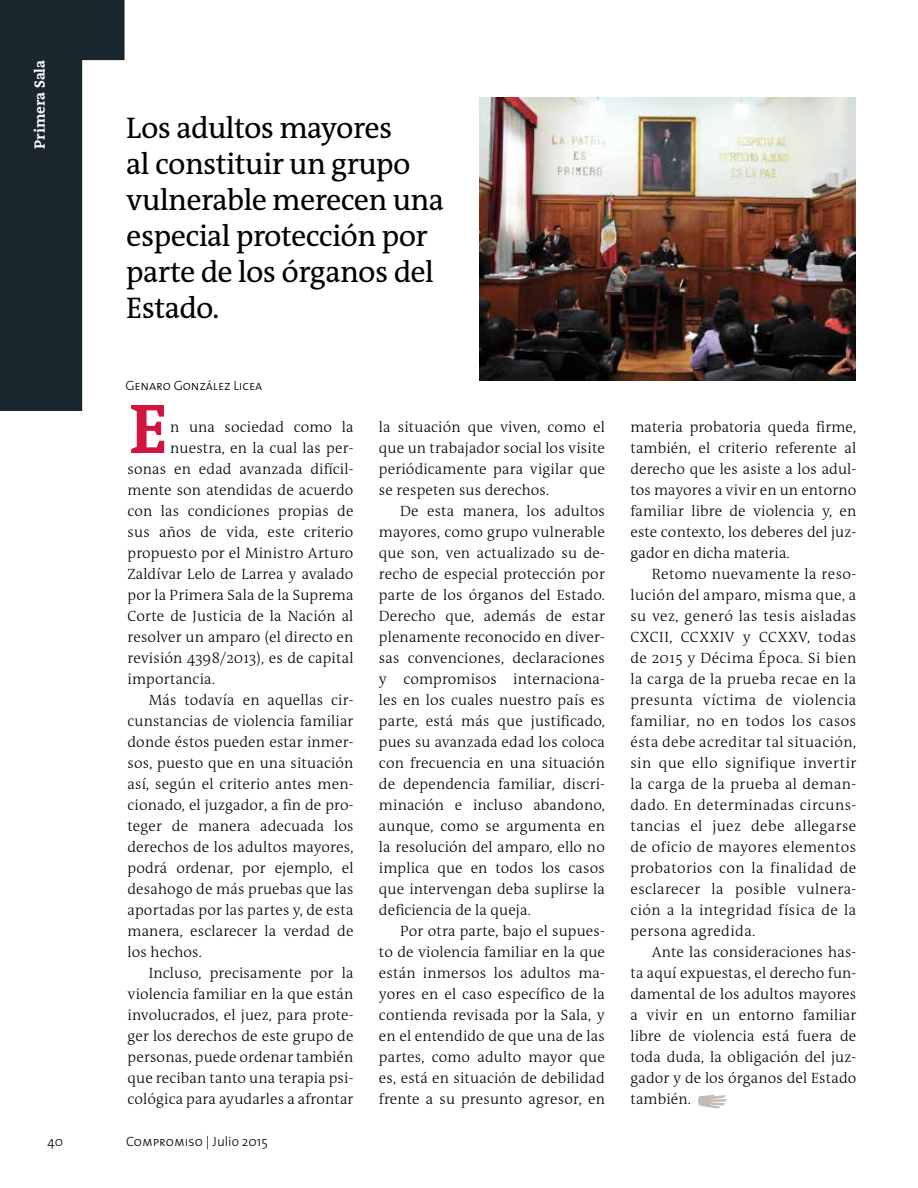
<style>
.page{position:relative;width:918px;height:1188px;background:#fff}
.page>*{position:absolute;margin:0;border:0;box-sizing:border-box;transform-origin:0 0}
.t1{font:700 71.1px "The Antiqua B W7 c";color:#d11440}
.t2{font:30px/36px "The Antiqua B W5 Plain";letter-spacing:-.02em;color:#000}
.t3{font:300 15px/21px "The Antiqua B W3";letter-spacing:.01em;color:#000;text-align:justify}
.t4{font:700 15px "The Antiqua B W7";color:#fff}
.t5{font:13.5px "The Sans Light Caps";letter-spacing:-.01em;color:#000}
.t6{font:300 13.5px "The Sans";color:#000}
.s1{font-family:"The Sans";font-weight:300}
</style>
<div class="page">
<svg style="left:0;top:0;width:125px;height:411px;fill:#1a262d"></svg>
<img style="left:480px;top:98px;width:376px;height:283px">
<svg style="left:698px;top:1095px;width:29px;height:14px"></svg>
<p class="t4" style="left:30px;top:149px;width:90px;rotate:-90deg">Primera Sala</p>
<h2 class="t2" style="left:126px;top:110px;width:319px">Los adultos mayores<br>al constituir un grupo vulnerable merecen una especial protección por parte de los órganos del<br>Estado.</h2>
<p class="t5" style="left:125px;top:374px;width:139px">Genaro González Licea</p>
<h1 class="t1" style="left:128px;top:383px;width:43px">E</h1>
<p class="t3" style="left:170px;top:417px;width:185px">n una sociedad como la</p>
<p class="t3" style="left:170px;top:438px;width:185px">nuestra, en la cual las per-</p>
<p class="t3" style="left:128px;top:459px;width:227px">sonas en edad avanzada difícil-</p>
<p class="t3" style="left:128px;top:480px;width:227px">mente son atendidas de acuerdo</p>
<p class="t3" style="left:128px;top:501px;width:227px">con las condiciones propias de</p>
<p class="t3" style="left:128px;top:522px;width:227px">sus años de vida, este criterio</p>
<p class="t3" style="left:128px;top:543px;width:227px">propuesto por el Ministro Arturo</p>
<p class="t3" style="left:128px;top:564px;width:227px">Zaldívar Lelo de Larrea y avalado</p>
<p class="t3" style="left:128px;top:585px;width:227px">por la Primera Sala de la Suprema</p>
<p class="t3" style="left:128px;top:606px;width:227px">Corte de Justicia de la Nación al</p>
<p class="t3" style="left:128px;top:627px;width:227px">resolver un amparo (el directo en</p>
<p class="t3" style="left:128px;top:648px;width:227px">revisión 4398/2013), es de capital</p>
<p class="t3" style="left:128px;top:669px;width:89px">importancia.</p>
<p class="t3" style="left:149px;top:690px;width:206px">Más todavía en aquellas cir-</p>
<p class="t3" style="left:128px;top:711px;width:227px">cunstancias de violencia familiar</p>
<p class="t3" style="left:128px;top:732px;width:227px">donde éstos pueden estar inmer-</p>
<p class="t3" style="left:128px;top:753px;width:227px">sos, puesto que en una situación</p>
<p class="t3" style="left:128px;top:774px;width:227px">así, según el criterio antes men-</p>
<p class="t3" style="left:128px;top:795px;width:227px">cionado, el juzgador, a fin de pro-</p>
<p class="t3" style="left:128px;top:816px;width:227px">teger de manera adecuada los</p>
<p class="t3" style="left:128px;top:837px;width:227px">derechos de los adultos mayores,</p>
<p class="t3" style="left:128px;top:858px;width:227px">podrá ordenar, por ejemplo, el</p>
<p class="t3" style="left:128px;top:879px;width:227px">desahogo de más pruebas que las</p>
<p class="t3" style="left:128px;top:900px;width:227px">aportadas por las partes y, de esta</p>
<p class="t3" style="left:128px;top:921px;width:227px">manera, esclarecer la verdad de</p>
<p class="t3" style="left:128px;top:942px;width:76px">los hechos.</p>
<p class="t3" style="left:149px;top:963px;width:206px">Incluso, precisamente por la</p>
<p class="t3" style="left:128px;top:984px;width:227px">violencia familiar en la que están</p>
<p class="t3" style="left:128px;top:1005px;width:227px">involucrados, el juez, para prote-</p>
<p class="t3" style="left:128px;top:1026px;width:227px">ger los derechos de este grupo de</p>
<p class="t3" style="left:128px;top:1047px;width:227px">personas, puede ordenar también</p>
<p class="t3" style="left:128px;top:1068px;width:227px">que reciban tanto una terapia psi-</p>
<p class="t3" style="left:128px;top:1089px;width:227px">cológica para ayudarles a afrontar</p>
<p class="t3" style="left:379px;top:417px;width:227px">la situación que viven, como el que un trabajador social los visite periódicamente para vigilar que se respeten sus derechos.</p>
<p class="t3" style="left:379px;top:501px;width:227px;text-indent:21px">De esta manera, los adultos mayores, como grupo vulnerable que son, ven actualizado su de&shy;recho de especial protección por parte de los órganos del Estado.<br>Derecho que, además de estar plenamente reconocido en diver&shy;sas convenciones, declaraciones y compromisos internaciona&shy;les en los cuales nuestro país es parte, está más que justificado, pues su avanzada edad los coloca con frecuencia en una situación de dependencia familiar, discri&shy;minación e incluso abandono, aunque, como se argumenta en la resolución del amparo, ello no implica que en todos los casos que intervengan deba suplirse la deficiencia de la queja.</p>
<p class="t3" style="left:379px;top:921px;width:227px;text-indent:21px">Por otra parte, bajo el supues&shy;to de violencia familiar en la que están inmersos los adultos ma&shy;yores en el caso específico de la contienda revisada por la Sala, y en el entendido de que una de las partes, como adulto mayor que es, está en situación de debilidad frente a su presunto agresor, en</p>
<p class="t6" style="left:47px;top:1130px;width:17px">40</p>
<p class="t5" style="left:126px;top:1130px;width:143px">Compromiso <span class="s1">| Julio 2015</span></p>
<p class="t3" style="left:630px;top:417px;width:227px">materia probatoria queda firme, también, el criterio referente al derecho que les asiste a los adul&shy;tos mayores a vivir en un entorno familiar libre de violencia y, en este contexto, los deberes del juz&shy;gador en dicha materia.</p>
<p class="t3" style="left:630px;top:564px;width:227px;text-indent:21px">Retomo nuevamente la reso&shy;lución del amparo, misma que, a su vez, generó las tesis aisladas CXCII, CCXXIV y CCXXV, todas de 2015 y Décima Época. Si bien la carga de la prueba recae en la presunta víctima de violencia familiar, no en todos los casos ésta debe acreditar tal situación, sin que ello signifique invertir la carga de la prueba al deman&shy;dado. En determinadas circuns&shy;tancias el juez debe allegarse de oficio de mayores elementos probatorios con la finalidad de esclarecer la posible vulnera&shy;ción a la integridad física de la persona agredida.</p>
<p class="t3" style="left:630px;top:942px;width:227px;text-indent:21px">Ante las consideraciones has&shy;ta aquí expuestas, el derecho fun&shy;damental de los adultos mayores a vivir en un entorno familiar libre de violencia está fuera de toda duda, la obligación del juz&shy;gador y de los órganos del Estado también.</p>
</div>
